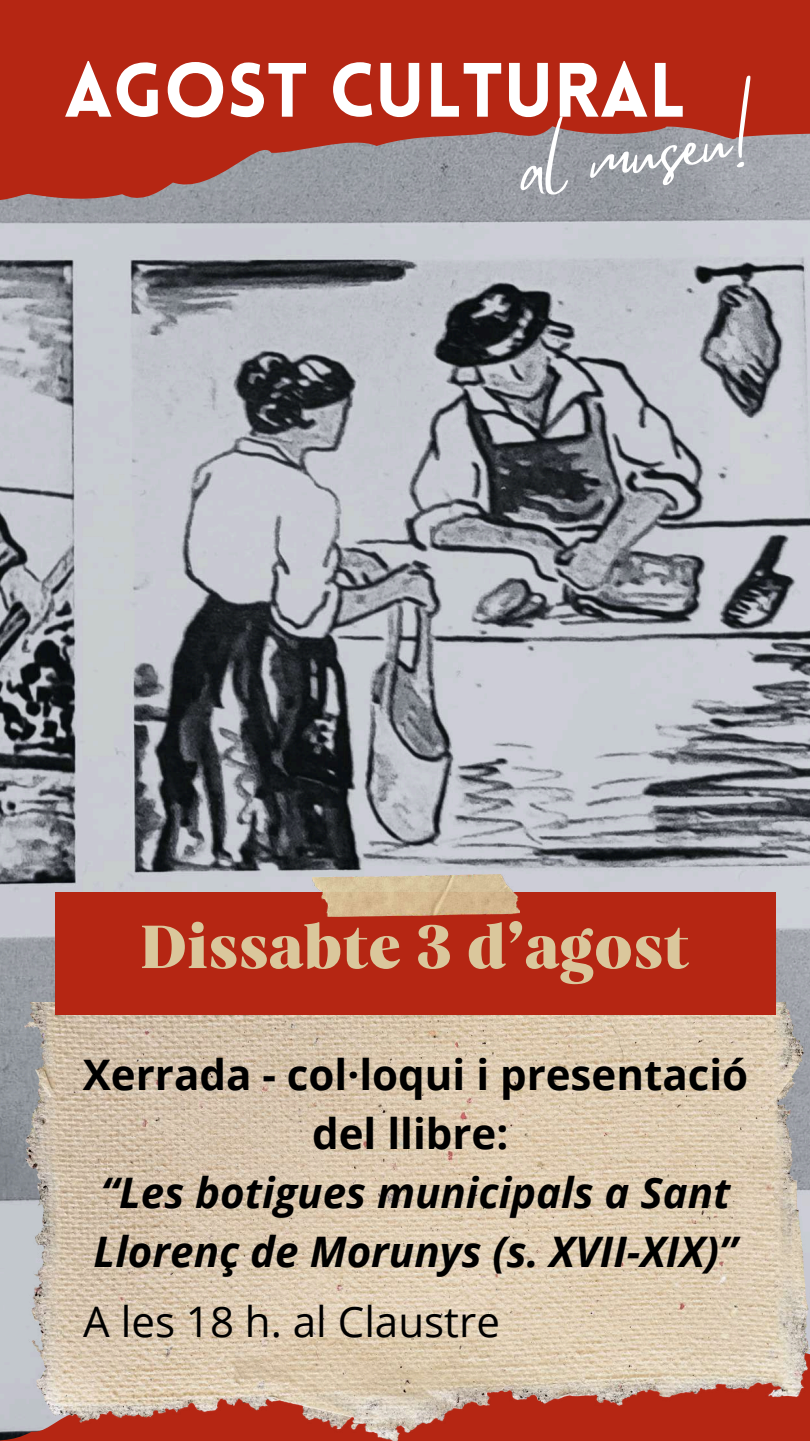
<style>
.page{position:relative;width:810px;height:1441px;background:#fff}
.page>*{position:absolute;margin:0;border:0;box-sizing:border-box;transform-origin:0 0}
.t1{font:900 75.2px "Lovelo";color:#fff}
.t2{font:67.3px "Mistrully";color:#fff}
.t3{font:62.2px "Carelia Upright";color:#dac79c}
.t4{font:italic 700 42.1px/58.8px "Open Sans";color:#000}
.t5{font:700 42.1px/58.8px "Open Sans";color:#000;text-align:center}
.t6{font:42.1px "Open Sans";color:#000}
</style>
<div class="page">
<div style="left:0;top:0;width:810px;height:1440px;background:#b52613"></div>
<img style="left:0;top:126px;width:810px;height:1314px">
<img style="left:22px;top:1002px;width:788px;height:438px">
<div style="left:56px;top:891px;width:720px;height:123px;background:#b52613"></div>
<img style="left:313px;top:873px;width:206px;height:43px">
<h1 class="t1" style="left:64px;top:60px;width:624px">AGOST CULTURAL</h1>
<h2 class="t2" style="left:511px;top:118px;width:248px;rotate:-9deg">al museu!</h2>
<h3 class="t3" style="left:140px;top:910px;width:550px">Dissabte 3 d’agost</h3>
<p class="t5" style="left:83px;top:1044px;width:667px">Xerrada - col·loqui i presentació del llibre:</p>
<p class="t4" style="left:94px;top:1161px;width:645px">“Les botigues municipals a Sant<br>Llorenç de Morunys (s. XVII-XIX)”</p>
<p class="t6" style="left:83px;top:1292px;width:418px">A les 18 h. al Claustre</p>
</div>
